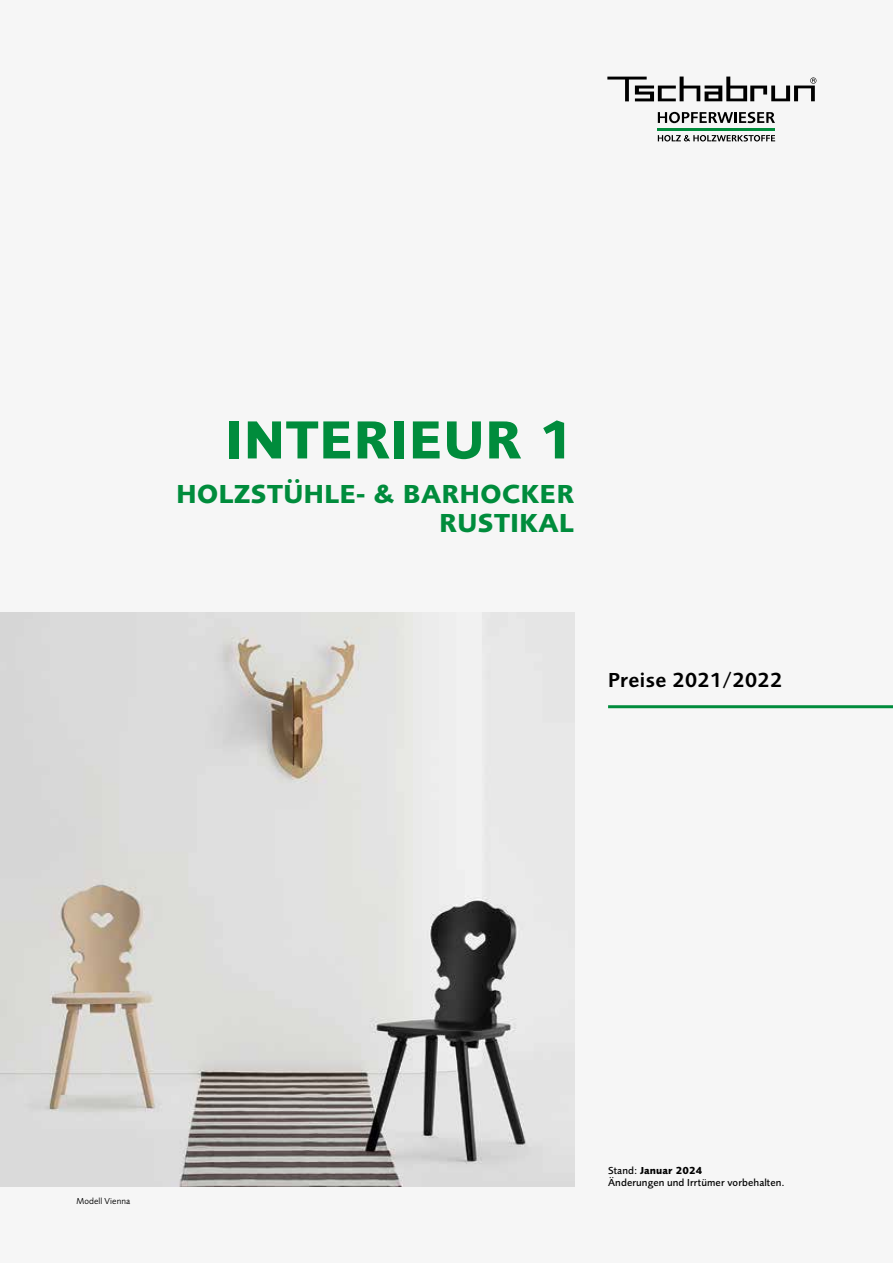
<style>
.page{position:relative;width:893px;height:1263px;background:#f6f6f6}
.page>*{position:absolute;margin:0;border:0;box-sizing:border-box;transform-origin:0 0}
.t1{font:700 55.5px "Foundry Sans";letter-spacing:.02em;color:#008c3c}
.t2{font:700 27px/28.5px "Foundry Sans";letter-spacing:.02em;color:#008c3c;text-align:right}
.t3{font:600 21px "Foundry Sans";letter-spacing:.02em;color:#000}
.t4{font:500 10.5px/12px "Foundry Sans";letter-spacing:.01em;color:#000}
.t5{font:9px "Foundry Sans";letter-spacing:.01em;color:#000}
.s1{font-weight:700}
</style>
<div class="page">
<img style="left:0;top:612px;width:574px;height:574px">
<hr style="left:608px;top:705px;width:285px;height:3px;background:#008c3c">
<hr style="left:658px;top:128px;width:117px;height:3px;background:#008c3c">
<svg style="left:658px;top:135px;width:117px;height:6px"></svg>
<svg style="left:658px;top:112px;width:117px;height:11px"></svg>
<svg style="left:607px;top:77px;width:209px;height:24px"></svg>
<h1 class="t1" style="left:226px;top:407px;width:350px">INTERIEUR 1</h1>
<h2 class="t2" style="left:177px;top:480px;width:399px">HOLZSTÜHLE- &amp; BARHOCKER<br>RUSTIKAL</h2>
<h3 class="t3" style="left:608px;top:668px;width:176px">Preise 2021/2022</h3>
<p class="t5" style="left:77px;top:1196px;width:55px">Modell Vienna</p>
<p class="t4" style="left:608px;top:1165px;width:178px">Stand: <span class="s1">Januar 2024<br></span>Änderungen und Irrtümer vorbehalten.</p>
</div>
